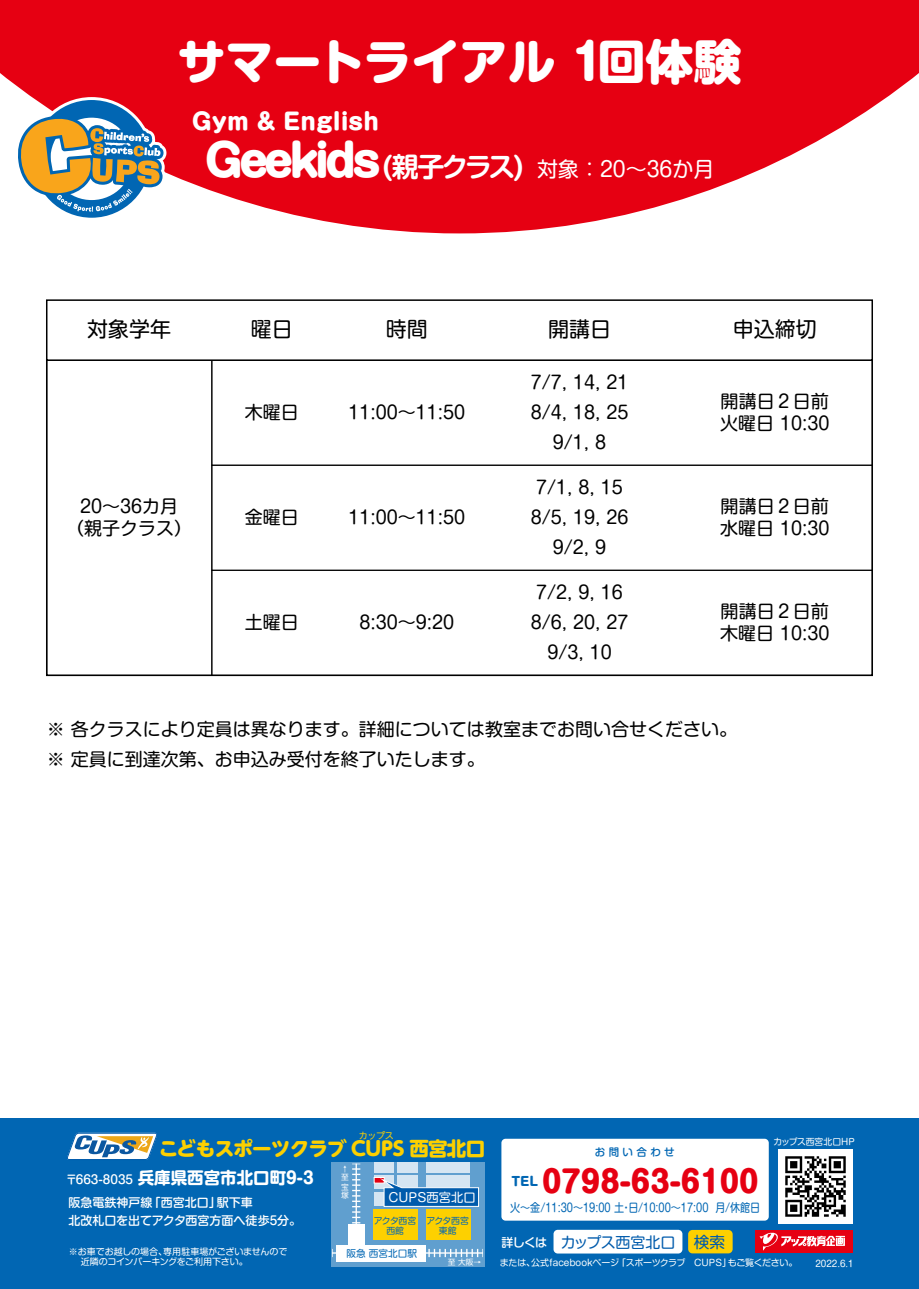
<style>
.page{position:relative;width:919px;height:1289px;background:#fff}
.page>*{position:absolute;margin:0;border:0;box-sizing:border-box;transform-origin:0 0}
.t1{font:800 48px "Shin M Go Pro";color:#fff}
.t2{font:800 30px "Shin M Go Pro";color:#e60012}
.t3{font:800 22.5px "Shin M Go Pro";color:#fff}
.t4{font:21px "Shin M Go Pro";color:#fff}
.t5{font:21px "Shin M Go Pro";color:#000}
.t6{font:800 19.5px "UD Shin M Go Pro";letter-spacing:-.04em;color:#fdd000}
.t7{font:18px/30px "Shin M Go Pro";color:#000;text-align:center}
.t8{font:700 16.5px "Shin M Go Pro";color:#fff}
.t9{font:15px "Shin M Go Pro";letter-spacing:-.025em;color:#005bac}
.t10{font:12.3px "Shin M Go Pro";color:#fff}
.t11{font:800 12.3px "Shin M Go Pro";color:#0166b3}
.t12{font:500 12px/18px "Shin M Go Pro";color:#fff}
.t13{font:11.7px "Shin M Go Pro";color:#0166b3;scale:.86 1}
.t14{font:500 10.5px "Shin M Go Pro";letter-spacing:.32em;color:#0166b3}
.t15{font:9.6px "Shin M Go Pro";color:#0166b3}
.t16{font:9px/10.8px "Shin M Go Pro";letter-spacing:-.01em;color:#fff}
.t17{font:9px "UD Shin M Go Pro";color:#fdd000}
.t18{font:8.85px/9.9px "Shin M Go Pro";letter-spacing:-.04em;color:#0166b3;text-align:center}
.t19{font:8.85px "Shin M Go Pro";color:#fff}
.t20{font:7.65px "Shin M Go Pro";color:#fff}
.s1{font-weight:800;font-size:43.5px}
.s2{font-family:"Shin M Go Pro De";font-weight:700;font-size:27px}
.s3{font-weight:500;font-size:12px}
.s4{font-weight:500;font-size:12px;color:#fff}
.s5{font-size:15.6px}
</style>
<div class="page">
<div style="left:46px;top:359px;width:826px;height:317px;background:#fff;border:2px solid #000"></div>
<div style="left:46px;top:360px;width:166px;height:315px;border:1px solid #000"></div>
<div style="left:211px;top:465px;width:661px;height:105px;border:1px solid #000"></div>
<div style="left:211px;top:570px;width:661px;height:105px;border:1px solid #000"></div>
<div style="left:46px;top:299px;width:826px;height:62px;background:#fff;border:2px solid #000"></div>
<svg style="left:0;top:0;width:918px;height:233px;fill:#e60012"></svg>
<svg style="left:14px;top:97px;width:153px;height:124px"></svg>
<div style="left:0;top:1118px;width:918px;height:170px;background:#0166b3"></div>
<div style="left:501px;top:1138px;width:267px;height:82px;background:#fff;border-radius:4px"></div>
<div style="left:553px;top:1229px;width:129px;height:24px;background:#fff;border-radius:4px"></div>
<div style="left:688px;top:1229px;width:44px;height:24px;background:#fdd000;border-radius:4px"></div>
<svg style="left:331px;top:1162px;width:153px;height:104px;background:#6aa4cc"></svg>
<svg style="left:352px;top:1163px;width:8px;height:61px"></svg>
<div style="left:348px;top:1224px;width:17px;height:34px;background:#fff"></div>
<svg style="left:332px;top:1248px;width:151px;height:8px"></svg>
<div style="left:336px;top:1244px;width:90px;height:17px;background:#fff"></div>
<div style="left:374px;top:1192px;width:43px;height:13px;background:#d5e5f2"></div>
<div style="left:426px;top:1175px;width:43px;height:14px;background:#d5e5f2"></div>
<div style="left:426px;top:1162px;width:43px;height:11px;background:#d5e5f2"></div>
<svg style="left:374px;top:1175px;width:19px;height:14px"></svg>
<div style="left:397px;top:1175px;width:20px;height:14px;background:#d5e5f2"></div>
<div style="left:374px;top:1162px;width:19px;height:10px;background:#d5e5f2"></div>
<div style="left:397px;top:1162px;width:20px;height:10px;background:#d5e5f2"></div>
<div style="left:373px;top:1209px;width:44px;height:30px;background:#fdd000"></div>
<svg style="left:374px;top:1177px;width:10px;height:6px"></svg>
<svg style="left:380px;top:1178px;width:99px;height:28px"></svg>
<div style="left:426px;top:1209px;width:44px;height:30px;background:#fdd000"></div>
<img style="left:778px;top:1149px;width:74px;height:74px">
<div style="left:755px;top:1229px;width:97px;height:23px;background:#e60012"></div>
<svg style="left:759px;top:1232px;width:86px;height:18px"></svg>
<svg style="left:67px;top:1132px;width:90px;height:27px;background:#9cb2ba"></svg>
<h1 class="t1" style="left:177px;top:22px;width:565px">サマートライアル 1回体験</h1>
<p class="t3" style="left:192px;top:103px;width:189px">Gym &amp; English</p>
<p class="t4" style="left:204px;top:152px;width:511px"><span class="s1">Geekids</span><span class="s2">(親子クラス)</span> 対象：20～36か月</p>
<p class="t5" style="left:87px;top:312px;width:85px">対象学年</p>
<p class="t5" style="left:251px;top:312px;width:43px">曜日</p>
<p class="t5" style="left:386px;top:312px;width:43px">時間</p>
<p class="t7" style="left:66px;top:493px;width:127px;line-height:21.6px">20～36カ月<br>（親子クラス）</p>
<p class="t7" style="left:245px;top:395px;width:55px">木曜日</p>
<p class="t7" style="left:348px;top:395px;width:118px">11:00～11:50</p>
<p class="t7" style="left:245px;top:500px;width:55px">金曜日</p>
<p class="t7" style="left:348px;top:500px;width:118px">11:00～11:50</p>
<p class="t7" style="left:245px;top:605px;width:55px">土曜日</p>
<p class="t7" style="left:359px;top:605px;width:96px">8:30～9:20</p>
<p class="t5" style="left:548px;top:312px;width:64px">開講日</p>
<p class="t5" style="left:732px;top:312px;width:86px">申込締切</p>
<p class="t7" style="left:530px;top:365px;width:99px">7/7, 14, 21<br>8/4, 18, 25<br>9/1, 8</p>
<p class="t7" style="left:530px;top:470px;width:99px">7/1, 8, 15<br>8/5, 19, 26<br>9/2, 9</p>
<p class="t7" style="left:530px;top:575px;width:99px">7/2, 9, 16<br>8/6, 20, 27<br>9/3, 10</p>
<p class="t7" style="left:720px;top:388px;width:111px;line-height:21.6px;text-align:left">開講日２日前火曜日 10:30</p>
<p class="t7" style="left:720px;top:493px;width:111px;line-height:21.6px;text-align:left">開講日２日前水曜日 10:30</p>
<p class="t7" style="left:720px;top:598px;width:111px;line-height:21.6px;text-align:left">開講日２日前木曜日 10:30</p>
<p class="t7" style="left:47px;top:712px;width:691px;text-align:left">※ 各クラスにより定員は異なります。詳細については教室までお問い合せください。※ 定員に到達次第、お申込み受付を終了いたします。</p>
<p class="t17" style="left:359px;top:1127px;width:36px">カップス</p>
<p class="t6" style="left:159px;top:1132px;width:328px">こどもスポーツクラブ CUPS 西宮北口</p>
<p class="t14" style="left:595px;top:1143px;width:81px">お問い合わせ</p>
<p class="t19" style="left:773px;top:1134px;width:83px">カップス西宮北口HP</p>
<p class="t8" style="left:65px;top:1164px;width:250px"><span class="s3">〒663-8035</span> 兵庫県西宮市北口町9-3</p>
<p class="t12" style="left:68px;top:1191px;width:234px">阪急電鉄神戸線「西宮北口」駅下車<br>北改札口を出てアクタ西宮方面へ徒歩5分。</p>
<p class="t16" style="left:81px;top:1244px;width:208px;text-indent:-12px">※お車でお越しの場合、専用駐車場がございませんので近隣のコインパーキングをご利用下さい。</p>
<p class="t20" style="left:341px;top:1163px;width:9px">↑</p>
<p class="t20" style="left:341px;top:1188px;width:9px">塚</p>
<p class="t20" style="left:341px;top:1170px;width:9px">至</p>
<p class="t20" style="left:341px;top:1181px;width:9px">宝</p>
<p class="t10" style="left:388px;top:1187px;width:89px">CUPS西宮北口</p>
<p class="t18" style="left:374px;top:1214px;width:44px">アクタ西宮西館</p>
<p class="t18" style="left:426px;top:1214px;width:44px">アクタ西宮東館</p>
<p class="t15" style="left:346px;top:1245px;width:72px">阪急 西宮北口駅</p>
<p class="t20" style="left:448px;top:1255px;width:35px">至 大阪→</p>
<p class="t11" style="left:511px;top:1171px;width:28px">TEL</p>
<h2 class="t2" style="left:542px;top:1156px;width:218px">0798-63-6100</h2>
<p class="t13" style="left:510px;top:1198px;width:292px">火～金/11:30～19:00 土・日/10:00～17:00 月/休館日</p>
<p class="t9" style="left:501px;top:1229px;width:225px"><span class="s4">詳しくは</span> カップス西宮北口 <span class="s5">検索</span></p>
<p class="t16" style="left:500px;top:1256px;width:299px">または、公式facebookページ「スポーツクラブ CUPS」もご覧ください。</p>
<p class="t16" style="left:815px;top:1257px;width:40px">2022.6.1</p>
</div>
